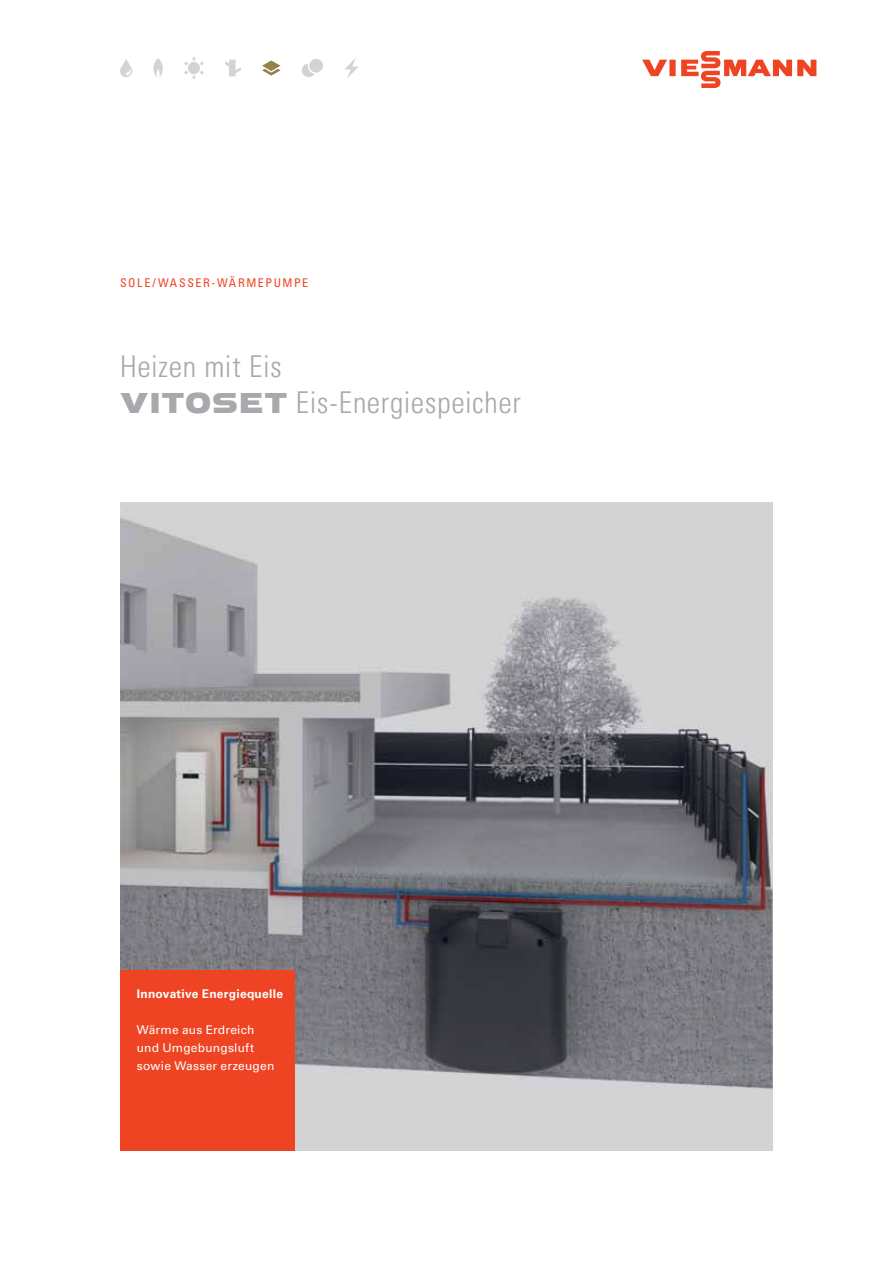
<style>
.page{position:relative;width:893px;height:1263px;background:#fff}
.page>*{position:absolute;margin:0;border:0;box-sizing:border-box;transform-origin:0 0}
.t1{font:30px/36px "Univers LTCYR 47 Light Cond";letter-spacing:.02em;color:#a7a9ac}
.t2{font:12px/18px "Univers LTCYR 55 Roman";letter-spacing:.015em;color:#fff}
.t3{font:700 12px "Univers LTCYR 65";letter-spacing:.02em;color:#fff}
.t4{font:condensed 12px "Univers LTCYR 57";letter-spacing:.13em;color:#ef4423}
.s1{font-family:"Viessmann";font-weight:700}
</style>
<div class="page">
<img style="left:120px;top:503px;width:653px;height:648px">
<div style="left:120px;top:971px;width:174px;height:180px;background:#ef4423"></div>
<svg style="left:642px;top:51px;width:174px;height:37px"></svg>
<svg style="left:302px;top:59px;width:21px;height:18px"></svg>
<svg style="left:344px;top:58px;width:15px;height:20px"></svg>
<svg style="left:184px;top:57px;width:20px;height:22px"></svg>
<svg style="left:225px;top:60px;width:16px;height:16px"></svg>
<svg style="left:262px;top:60px;width:19px;height:16px"></svg>
<svg style="left:153px;top:58px;width:10px;height:20px"></svg>
<svg style="left:120px;top:59px;width:12px;height:18px"></svg>
<p class="t4" style="left:120px;top:275px;width:190px">SOLE/WASSER-WÄRMEPUMPE</p>
<h1 class="t1" style="left:120px;top:348px;width:402px">Heizen mit Eis<br><span class="s1">VITOSET</span> Eis-Energiespeicher</h1>
<p class="t3" style="left:137px;top:989px;width:148px">Innovative Energiequelle</p>
<p class="t2" style="left:137px;top:1021px;width:139px">Wärme aus Erdreich und Umgebungsluft sowie Wasser erzeugen</p>
</div>
